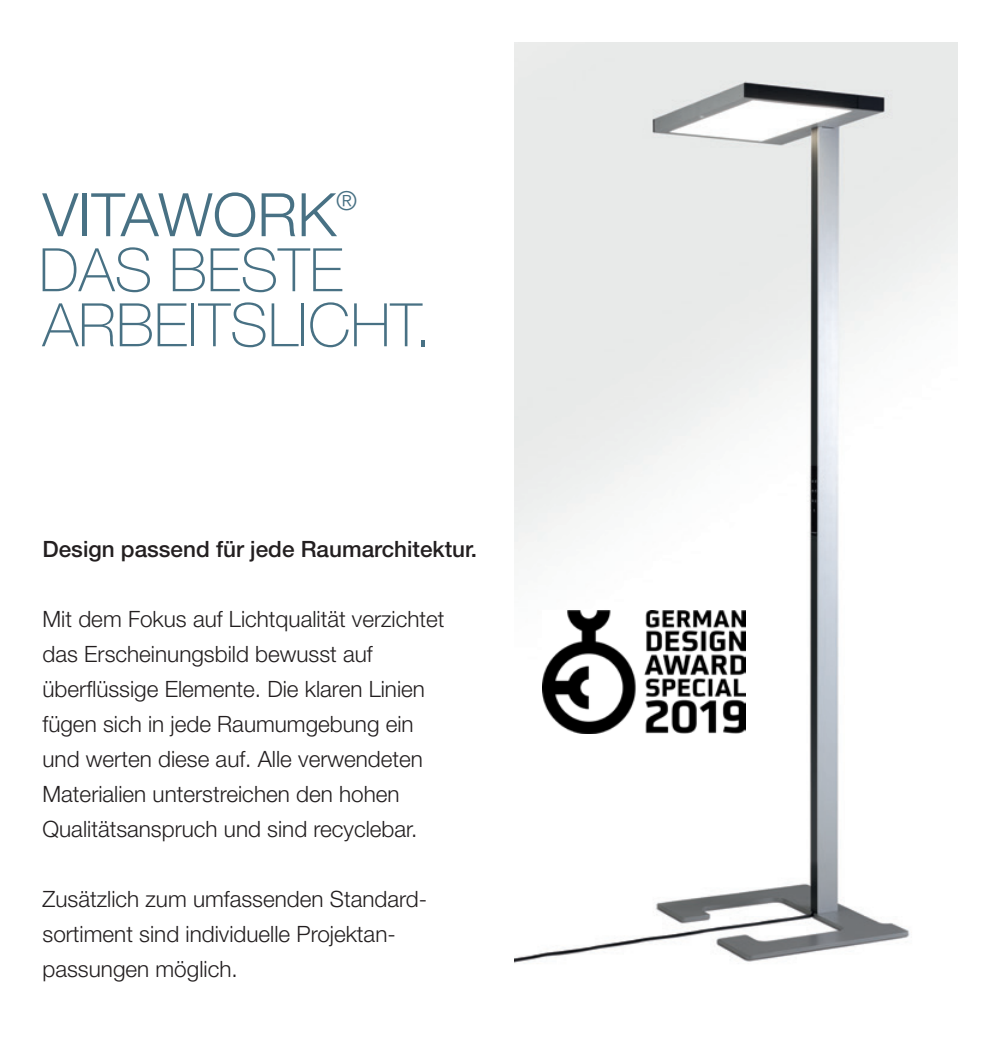
<style>
.page{position:relative;width:1000px;height:1053px;background:#fff}
.page>*{position:absolute;margin:0;border:0;box-sizing:border-box;transform-origin:0 0}
.t1{font:100 60px "Helvetica Neue LT Pro";color:#487184}
.t2{font:300 60px "Helvetica Neue LT Pro";color:#487184}
.t3{font:300 26.25px "Helvetica Neue LT Pro";color:#487184}
.t4{font:300 22.5px/35px "Helvetica Neue LT Pro";color:#231f20}
.t5{font:500 22.5px "Helvetica Neue LT Pro";color:#231f20}
</style>
<div class="page">
<img style="left:514px;top:43px;width:443px;height:921px">
<img style="left:542px;top:610px;width:203px;height:123px">
<p class="t2" style="left:43px;top:178px;width:295px">VITAWORK</p>
<p class="t3" style="left:336px;top:184px;width:22px">®</p>
<p class="t1" style="left:39px;top:234px;width:306px">DAS BESTE</p>
<p class="t1" style="left:43px;top:289px;width:390px">ARBEITSLICHT.</p>
<p class="t5" style="left:43px;top:535px;width:436px">Design passend für jede Raumarchitektur.</p>
<p class="t4" style="left:43px;top:601px;width:403px">Mit dem Fokus auf Lichtqualität verzichtet das Erscheinungsbild bewusst auf</p>
<p class="t4" style="left:43px;top:671px;width:384px">überflüssige Elemente. Die klaren Linien</p>
<p class="t4" style="left:43px;top:706px;width:372px">fügen sich in jede Raumumgebung ein</p>
<p class="t4" style="left:43px;top:741px;width:382px">und werten diese auf. Alle verwendeten</p>
<p class="t4" style="left:43px;top:776px;width:358px">Materialien unterstreichen den hohen</p>
<p class="t4" style="left:43px;top:811px;width:376px">Qualitätsanspruch und sind recyclebar.</p>
<p class="t4" style="left:43px;top:881px;width:386px">Zusätzlich zum umfassenden Standard&shy;sortiment sind individuelle Projektan&shy;passungen möglich.</p>
</div>
